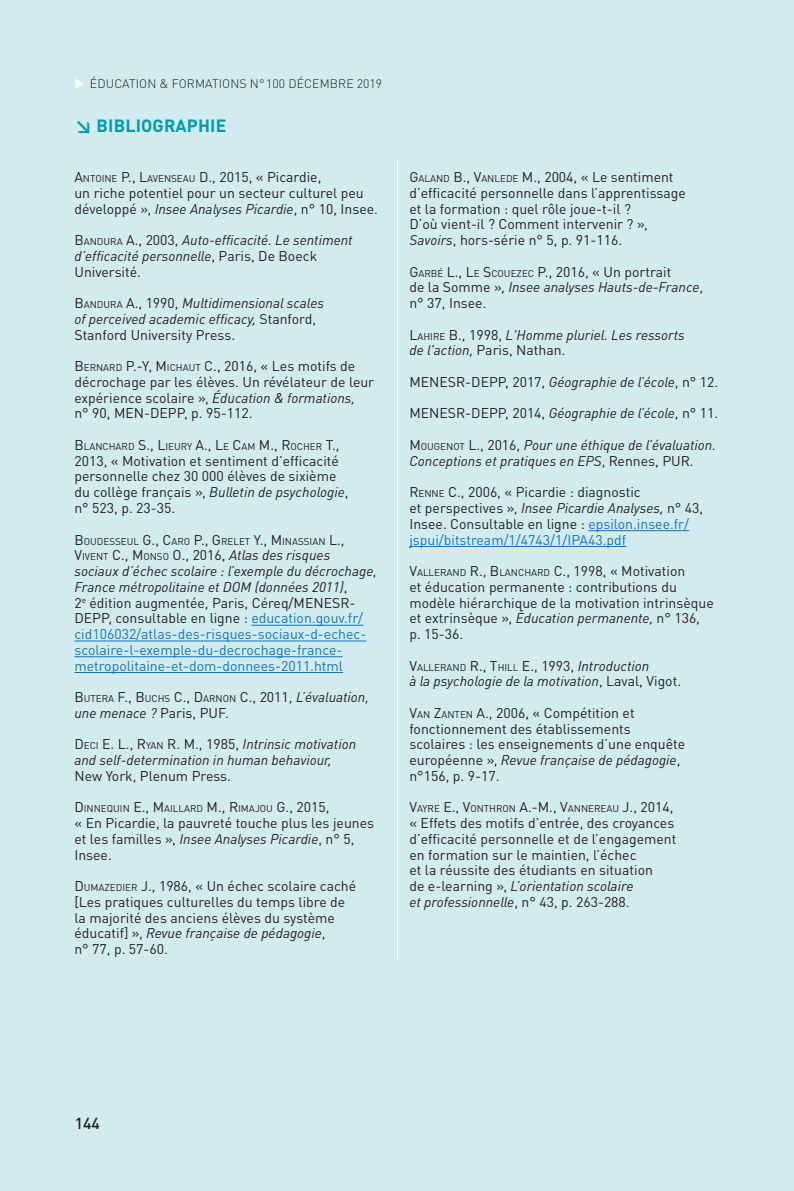
<style>
.page{position:relative;width:794px;height:1191px;background:#d2ebef}
.page>*{position:absolute;margin:0;border:0;box-sizing:border-box;transform-origin:0 0}
.Courant{font:700 17.5px "DINOT";letter-spacing:.01em;color:#009baa}
.t1{font:500 15.75px "DINOT";color:#231f20}
.Courant-2{font:14px/15.8px "DINOT";color:#231f20}
.Courant-3{font:italic 14px/15.8px "DINOT";color:#231f20}
.Courant-4{font:14px/15.8px "DINOT";color:#1074bc}
.Titre_courant__gauch{font:300 12.25px "DINOT";letter-spacing:.01em;color:#231f20}
.Courant-5{font:9.8px "DINOT";color:#231f20}
.s1{color:#fff}
.s2{font-style:inherit}
.s3{font-size:9.8px}
.s4{font-style:italic}
.s5{font-style:normal}
.s6{font-style:normal;font-size:9.8px}
.s7{font-size:14px}
.s8{color:#231f20}
.s9{font-size:9.8px;color:#231f20}
.s10{font-style:italic;color:#231f20}
.s11{font-style:italic;font-size:14px}
.s12{color:#1074bc}
</style>
<div class="page">
<hr style="left:251px;top:625px;width:112px;height:1px;background:#1074bc">
<hr style="left:74px;top:640px;width:292px;height:1px;background:#1074bc">
<hr style="left:74px;top:656px;width:268px;height:1px;background:#1074bc">
<hr style="left:74px;top:672px;width:269px;height:1px;background:#1074bc">
<hr style="left:588px;top:530px;width:101px;height:1px;background:#1074bc">
<hr style="left:409px;top:546px;width:217px;height:1px;background:#1074bc">
<hr style="left:397px;top:159px;width:1px;height:802px;background:#fff">
<p class="Titre_courant__gauch" style="left:74px;top:76px;width:309px"><span class="s1">◆</span> ÉDUCATION &amp; FORMATIONS N°100 DÉCEMBRE 2019</p>
<p class="Courant" style="left:74px;top:115px;width:153px">↘ BIBLIOGRAPHIE</p>
<p class="Courant-2" style="left:74px;top:169px;width:305px"><span class="s2">A</span><span class="s3">NTOINE</span> P., <span class="s2">L</span><span class="s3">AVENSEAU</span> D., 2015, « Picardie,<br>un riche potentiel pour un secteur culturel peu développé », <span class="s4">Insee Analyses Picardie</span>, n° 10, Insee.</p>
<p class="Courant-3" style="left:74px;top:232px;width:280px"><span class="s5">B</span><span class="s6">ANDURA</span> <span class="s5">A., 2003,</span> Auto-efficacité. Le sentiment d’efficacité personnelle<span class="s5">, Paris, De Boeck<br>Université.</span></p>
<p class="Courant-3" style="left:74px;top:295px;width:251px"><span class="s5">B</span><span class="s6">ANDURA</span> <span class="s5">A., 1990,</span> Multidimensional scales of perceived academic efficacy, <span class="s5">Stanford,<br>Stanford University Press.</span></p>
<p class="Courant-2" style="left:74px;top:358px;width:301px"><span class="s2">B</span><span class="s3">ERNARD</span> P.-Y, <span class="s2">M</span><span class="s3">ICHAUT</span> C., 2016, « Les motifs de décrochage par les élèves. Un révélateur de leur expérience scolaire », <span class="s4">Éducation &amp; formations,<br></span>n° 90, MEN-DEPP, p. 95-112.</p>
<p class="Courant-5" style="left:74px;top:440px;width:267px"><span class="s7">B</span>LANCHARD <span class="s7">S.,</span> <span class="s7">L</span>IEURY <span class="s7">A.,</span> <span class="s7">L</span>E <span class="s7">C</span>AM <span class="s7">M., R</span>OCHER <span class="s7">T.,</span></p>
<p class="Courant-2" style="left:74px;top:452px;width:275px">2013, « Motivation et sentiment d’efficacité personnelle chez 30 000 élèves de sixième du collège français », <span class="s4">Bulletin de psychologie</span>, n° 523, p. 23-35.</p>
<p class="Courant-5" style="left:74px;top:535px;width:272px"><span class="s7">B</span>OUDESSEUL <span class="s7">G., C</span>ARO <span class="s7">P., G</span>RELET <span class="s7">Y., M</span>INASSIAN <span class="s7">L.,</span></p>
<p class="Courant-4" style="left:74px;top:547px;width:304px"><span class="s8">V</span><span class="s9">IVENT</span> <span class="s8">C., M</span><span class="s9">ONSO</span> <span class="s8">O.</span><span class="s8">, 2016,</span> <span class="s10">Atlas des risques sociaux d’échec scolaire : l’exemple du décrochage, France métropolitaine et DOM (données 2011)</span><span class="s8">,<br>2</span><sup>e</sup> <span class="s8">édition augmentée, Paris, Céreq/MENESR-DEPP, consultable en ligne :</span> education.gouv.fr/ cid106032/atlas-des-risques-sociaux-d-echec&shy;scolaire-l-exemple-du-decrochage-france&shy;metropolitaine-et-dom-donnees-2011.html</p>
<p class="Courant-5" style="left:74px;top:692px;width:296px"><span class="s7">B</span>UTERA <span class="s7">F., B</span>UCHS <span class="s7">C., D</span>ARNON <span class="s7">C., 2011,</span> <span class="s11">L’évaluation,</span></p>
<p class="Courant-3" style="left:74px;top:704px;width:156px">une menace ? <span class="s5">Paris, PUF.</span></p>
<p class="Courant-3" style="left:74px;top:736px;width:283px"><span class="s5">D</span> <span class="s6">ECI</span> <span class="s5">E. L., R</span><span class="s6">YAN</span> <span class="s5">R. M., 1985,</span> Intrinsic motivation and self-determination in human behaviour,<br><span class="s5">New York, Plenum Press.</span></p>
<p class="Courant-5" style="left:74px;top:802px;width:105px"><span class="s7">D</span>INNEQUIN <span class="s7">E., M</span>AILLAR</p>
<p class="Courant-2" style="left:74px;top:799px;width:301px;text-indent:122px"><span class="s3">D</span> <span class="s2">M., R</span><span class="s3">IMAJOU</span> G., 2015,<br>« En Picardie, la pauvreté touche plus les jeunes et les familles », <span class="s4">Insee Analyses Picardie</span>, n° 5,<br>Insee.</p>
<p class="Courant-2" style="left:74px;top:878px;width:283px"><span class="s2">D</span> <span class="s3">UMAZEDIER</span> J., 1986, « Un échec scolaire caché [Les pratiques culturelles du temps libre de la majorité des anciens élèves du système éducatif] », <span class="s4">Revue française de pédagogie</span>,<br>n° 77, p. 57-60.</p>
<p class="Courant-2" style="left:409px;top:169px;width:278px"><span class="s2">G</span><span class="s3">ALAND</span> <span class="s2">B., V</span><span class="s3">ANLEDE</span> M., 2004, « Le sentiment d’efficacité personnelle dans l’apprentissage et la formation : quel rôle joue-t-il ?<br>D’où vient-il ? Comment intervenir ? », <span class="s4">Savoirs</span>, hors-série n° 5, p. 91-116.</p>
<p class="Courant-5" style="left:409px;top:267px;width:17px"><span class="s7">G</span>ARB</p>
<p class="Courant-2" style="left:409px;top:263px;width:295px;text-indent:28px"><span class="s3">É</span> <span class="s2">L., L</span><span class="s3">E</span> <span class="s2">S</span><span class="s3">COUEZEC</span> P., 2016, « Un portrait<br>de la Somme », <span class="s4">Insee analyses Hauts-de-France</span>, n° 37, Insee.</p>
<p class="Courant-3" style="left:409px;top:326px;width:277px"><span class="s5">L</span><span class="s6">AHIR E</span> <span class="s5">B., 1998,</span> L'Homme pluriel. Les ressorts de l'action, <span class="s5">Paris, Nathan.</span></p>
<p class="Courant-2" style="left:409px;top:374px;width:310px">MENESR-DEPP, 2017, <span class="s4">Géographie de l’école</span>, n° 12.</p>
<p class="Courant-2" style="left:409px;top:405px;width:310px">MENESR-DEPP, 2014, <span class="s4">Géographie de l’école</span>, n° 11.</p>
<p class="Courant-3" style="left:409px;top:437px;width:308px"><span class="s5">M</span><span class="s6">OUGENOT</span> <span class="s5">L., 2016,</span> Pour une éthique de l’évaluation.<br>Conceptions et pratiques en EPS<span class="s5">, Rennes, PUR.</span></p>
<p class="Courant-2" style="left:409px;top:484px;width:295px"><span class="s2">R</span><span class="s3">ENNE</span> C., 2006, « Picardie : diagnostic<br>et perspectives », <span class="s4">Insee Picardie Analyses,</span> n° 43, Insee. Consultable en ligne : <span class="s12">epsilon.insee.fr/ jspui/bitstream/1/4743/1/IPA43.pdf</span></p>
<p class="Courant-2" style="left:409px;top:563px;width:306px"><span class="s2">V</span><span class="s3">ALLERAND</span> R., <span class="s2">B</span><span class="s3">LANCHARD</span> C., 1998, « Motivation<br>et éducation permanente : contributions du modèle hiérarchique de la motivation intrinsèque et extrinsèque », <span class="s4">Éducation permanente,</span> n° 136, p. 15-36.</p>
<p class="Courant-5" style="left:409px;top:661px;width:241px"><span class="s7">V</span>ALLERAND <span class="s7">R.,</span> <span class="s7">T</span>HILL <span class="s7">E., 1993,</span> <span class="s11">Introduction</span></p>
<p class="Courant-3" style="left:409px;top:673px;width:273px">à la psychologie de la motivation<span class="s5">, Laval, Vigot.</span></p>
<p class="Courant-2" style="left:409px;top:704px;width:277px"><span class="s2">V</span><span class="s3">AN</span> <span class="s2">Z</span><span class="s3">ANTEN</span> A., 2006, « Compétition et fonctionnement des établissements scolaires : les enseignements d’une enquête européenne », <span class="s4">Revue française de pédagogie</span>, n°156, p. 9-17.</p>
<p class="Courant-5" style="left:409px;top:802px;width:266px"><span class="s7">V</span>AYRE <span class="s7">E., V</span>ONTHRON <span class="s7">A.-M., V</span>ANNEREAU <span class="s7">J., 2014,</span></p>
<p class="Courant-2" style="left:409px;top:815px;width:268px">« Effets des motifs d’entrée, des croyances d’efficacité personnelle et de l’engagement en formation sur le maintien, l’échec<br>et la réussite des étudiants en situation<br>de e-learning », <span class="s4">L’orientation scolaire<br>et professionnelle</span>, n° 43, p. 263-288.</p>
<p class="t1" style="left:75px;top:1112px;width:27px">144</p>
</div>
